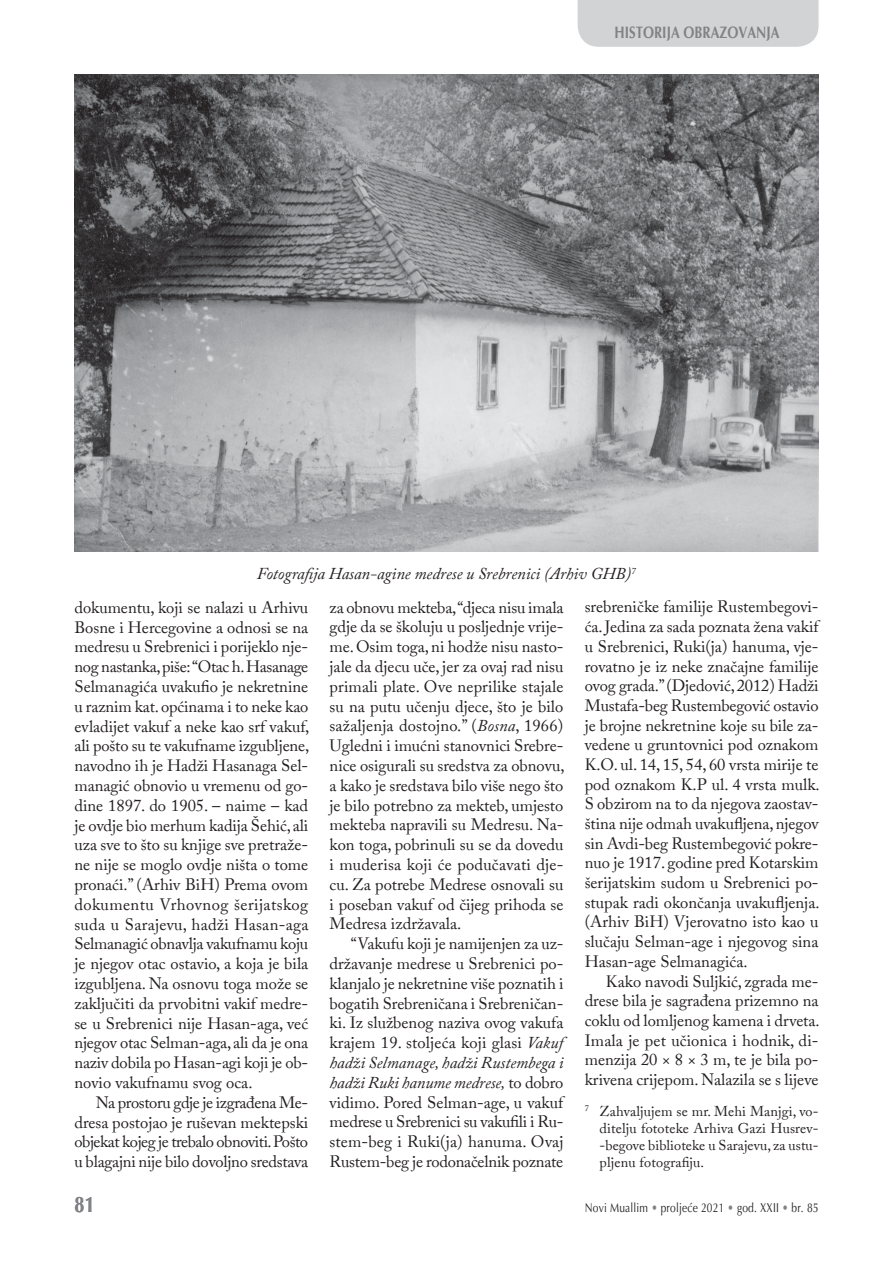
<style>
.page{position:relative;width:893px;height:1263px;background:#fff}
.page>*{position:absolute;margin:0;border:0;box-sizing:border-box;transform-origin:0 0}
.t1{font:700 22.5px "Optima";color:#808285;scale:.8 1}
.t2{font:16.5px/19.8px "Adobe Caslon Pro";color:#231f20;text-align:justify}
.t3{font:italic 16.5px "Adobe Caslon Pro";color:#231f20}
.t4{font:700 16.5px "Optima";color:#808285;scale:.8 1}
.t5{font:14.25px/17.1px "Adobe Caslon Pro";letter-spacing:.005em;color:#231f20;text-align:justify}
.t6{font:12.75px "Optima";letter-spacing:.02em;color:#231f20;scale:.8 1}
.s1{font-style:italic}
.s2{color:#808285}
</style>
<div class="page">
<div style="left:578px;top:0;width:241px;height:47px;background:#d1d3d4"></div>
<img style="left:74px;top:74px;width:744px;height:478px">
<p class="t4" style="left:615px;top:22px;width:208px">HISTORIJA OBRAZOVANJA</p>
<p class="t3" style="left:257px;top:564px;width:381px">Fotografija Hasan-agine medrese u Srebrenici (Arhiv GHB)<sup>7</sup></p>
<p class="t2" style="left:74px;top:597px;width:236px">dokumentu, koji se nalazi u Arhivu Bosne i Hercegovine a odnosi se na medresu u Srebrenici i porijeklo nje&shy;nog nastanka, piše: “Otac h. Hasanage Selmanagića uvakufio je nekretnine u raznim kat. općinama i to neke kao evladijet vakuf a neke kao srf vakuf, ali pošto su te vakufname izgubljene, navodno ih je Hadži Hasanaga Sel&shy;managić obnovio u vremenu od go&shy;dine 1897. do 1905. – naime – kad je ovdje bio merhum kadija Šehić, ali uza sve to što su knjige sve pretraže&shy;ne nije se moglo ovdje ništa o tome pronaći.” (Arhiv BiH) Prema ovom dokumentu Vrhovnog šerijatskog suda u Sarajevu, hadži Hasan-aga Selmanagić obnavlja vakufnamu koju je njegov otac ostavio, a koja je bila izgubljena. Na osnovu toga može se zaključiti da prvobitni vakif medre&shy;se u Srebrenici nije Hasan-aga, već njegov otac Selman-aga, ali da je ona naziv dobila po Hasan-agi koji je ob&shy;novio vakufnamu svog oca.</p>
<p class="t2" style="left:74px;top:1092px;width:235px;text-indent:21px">Na prostoru gdje je izgrađena Me&shy;dresa postojao je ruševan mektepski objekat kojeg je trebalo obnoviti. Pošto u blagajni nije bilo dovoljno sredstava</p>
<p class="t2" style="left:330px;top:597px;width:237px">za obnovu mekteba, “djeca nisu imala gdje da se školuju u posljednje vrije&shy;me. Osim toga, ni hodže nisu nasto&shy;jale da djecu uče, jer za ovaj rad nisu primali plate. Ove neprilike stajale su na putu učenju djece, što je bilo sažaljenja dostojno.” (<span class="s1">Bosna</span>, 1966)<br>Ugledni i imućni stanovnici Srebre&shy;nice osigurali su sredstva za obnovu, a kako je sredstava bilo više nego što je bilo potrebno za mekteb, umjesto mekteba napravili su Medresu. Na&shy;kon toga, pobrinuli su se da dovedu i muderisa koji će podučavati dje&shy;cu. Za potrebe Medrese osnovali su i poseban vakuf od čijeg prihoda se Medresa izdržavala.</p>
<p class="t2" style="left:330px;top:934px;width:235px;text-indent:21px">“Vakufu koji je namijenjen za uz&shy;državanje medrese u Srebrenici po&shy;klanjalo je nekretnine više poznatih i bogatih Srebreničana i Srebreničan&shy;ki. Iz službenog naziva ovog vakufa krajem 19. stoljeća koji glasi <span class="s1">Vakuf hadži Selmanage, hadži Rustembega i hadži Ruki hanume medrese,</span> to dobro vidimo. Pored Selman-age, u vakuf medrese u Srebrenici su vakufili i Ru&shy;stem-beg i Ruki(ja) hanuma. Ovaj Rustem-beg je rodonačelnik poznate</p>
<p class="t2" style="left:585px;top:597px;width:237px">srebreničke familije Rustembegovi&shy;ća. Jedina za sada poznata žena vakif u Srebrenici, Ruki(ja) hanuma, vje&shy;rovatno je iz neke značajne familije ovog grada.” (Djedović, 2012) Hadži Mustafa-beg Rustembegović ostavio je brojne nekretnine koje su bile za&shy;vedene u gruntovnici pod oznakom K.O. ul. 14, 15, 54, 60 vrsta mirije te pod oznakom K.P ul. 4 vrsta mulk.<br>S obzirom na to da njegova zaostav&shy;ština nije odmah uvakufljena, njegov sin Avdi-beg Rustembegović pokre&shy;nuo je 1917. godine pred Kotarskim šerijatskim sudom u Srebrenici po&shy;stupak radi okončanja uvakufljenja. (Arhiv BiH) Vjerovatno isto kao u slučaju Selman-age i njegovog sina Hasan-age Selmanagića.</p>
<p class="t2" style="left:585px;top:971px;width:237px;text-indent:21px">Kako navodi Suljkić, zgrada me&shy;drese bila je sagrađena prizemno na coklu od lomljenog kamena i drveta.<br>Imala je pet učionica i hodnik, di&shy;menzija 20 × 8 × 3 m, te je bila po&shy;krivena crijepom. Nalazila se s lijeve</p>
<p class="t5" style="left:600px;top:1102px;width:221px;text-indent:-15px"><sup>7</sup> Zahvaljujem se mr. Mehi Manjgi, vo&shy;ditelju fototeke Arhiva Gazi Husrev--begove biblioteke u Sarajevu, za ustu&shy;pljenu fotografiju.</p>
<h1 class="t1" style="left:74px;top:1190px;width:27px">81</h1>
<p class="t6" style="left:585px;top:1199px;width:294px">Novi Muallim <span class="s2">•</span> proljeće 2021 <span class="s2">•</span> god. XXII <span class="s2">•</span> br. 85</p>
</div>
